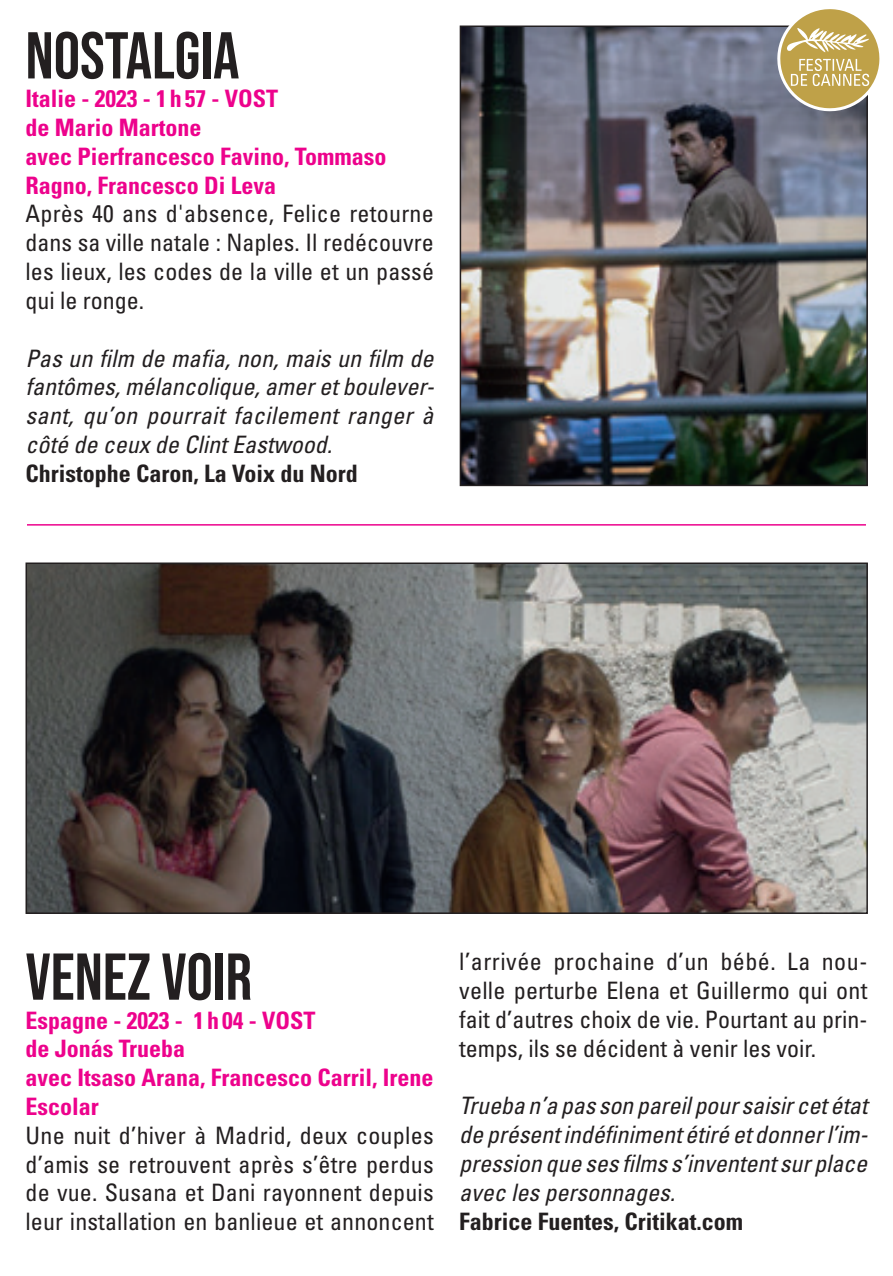
<style>
.page{position:relative;width:893px;height:1276px;background:#fff}
.page>*{position:absolute;margin:0;border:0;box-sizing:border-box;transform-origin:0 0}
.t1{font:66px "Bebas Neue";color:#231f20}
.t2{font:condensed 24px/28.8px "Univers";letter-spacing:.005em;color:#231f20;text-align:justify}
.t3{font:italic condensed 24px/28.8px "Univers";color:#231f20;text-align:justify}
.t4{font:700 condensed 24px/28.8px "Univers";color:#ed028c}
.t5{font:700 condensed 24px "Univers";color:#231f20}
</style>
<div class="page">
<img style="left:463px;top:29px;width:402px;height:454px">
<div style="left:460px;top:26px;width:408px;height:460px;border:2px solid #231f20"></div>
<img style="left:29px;top:565px;width:836px;height:346px">
<div style="left:26px;top:562px;width:842px;height:352px;border:2px solid #231f20"></div>
<hr style="left:27px;top:524px;width:839px;height:1px;background:#ed028c">
<svg style="left:774px;top:9px;width:106px;height:104px"></svg>
<p class="t1" style="left:26px;top:18px;width:215px">NOSTALGIA</p>
<p class="t4" style="left:26px;top:84px;width:254px">Italie - 2023 - 1h57 - VOST</p>
<p class="t4" style="left:26px;top:113px;width:177px">de Mario Martone</p>
<p class="t4" style="left:26px;top:142px;width:362px">avec Pierfrancesco Favino, Tommaso<br>Ragno, Francesco Di Leva</p>
<p class="t2" style="left:26px;top:199px;width:410px">Après 40 ans d'absence, Felice retourne dans sa ville natale : Naples. Il redécouvre les lieux, les codes de la ville et un passé qui le ronge.</p>
<p class="t3" style="left:26px;top:343px;width:410px">Pas un film de mafia, non, mais un film de fantômes, mélancolique, amer et boulever&shy;sant, qu’on pourrait facilement ranger à côté de ceux de Clint Eastwood.</p>
<p class="t5" style="left:26px;top:458px;width:334px">Christophe Caron, La Voix du Nord</p>
<p class="t1" style="left:26px;top:939px;width:228px">VENEZ VOIR</p>
<p class="t4" style="left:26px;top:1005px;width:291px">Espagne - 2023 - 1h04 - VOST</p>
<p class="t4" style="left:26px;top:1034px;width:161px">de Jonás Trueba</p>
<p class="t4" style="left:26px;top:1063px;width:409px">avec Itsaso Arana, Francesco Carril, Irene<br>Escolar</p>
<p class="t2" style="left:26px;top:1120px;width:410px">Une nuit d’hiver à Madrid, deux couples d’amis se retrouvent après s’être perdus de vue. Susana et Dani rayonnent depuis leur installation en banlieue et annoncent</p>
<p class="t2" style="left:459px;top:947px;width:410px">l’arrivée prochaine d’un bébé. La nou&shy;velle perturbe Elena et Guillermo qui ont fait d’autres choix de vie. Pourtant au prin&shy;temps, ils se décident à venir les voir.</p>
<p class="t3" style="left:459px;top:1091px;width:410px">Trueba n’a pas son pareil pour saisir cet état de présent indéfiniment étiré et donner l’im&shy;pression que ses films s’inventent sur place avec les personnages.</p>
<p class="t5" style="left:459px;top:1206px;width:285px">Fabrice Fuentes, Critikat.com</p>
</div>
